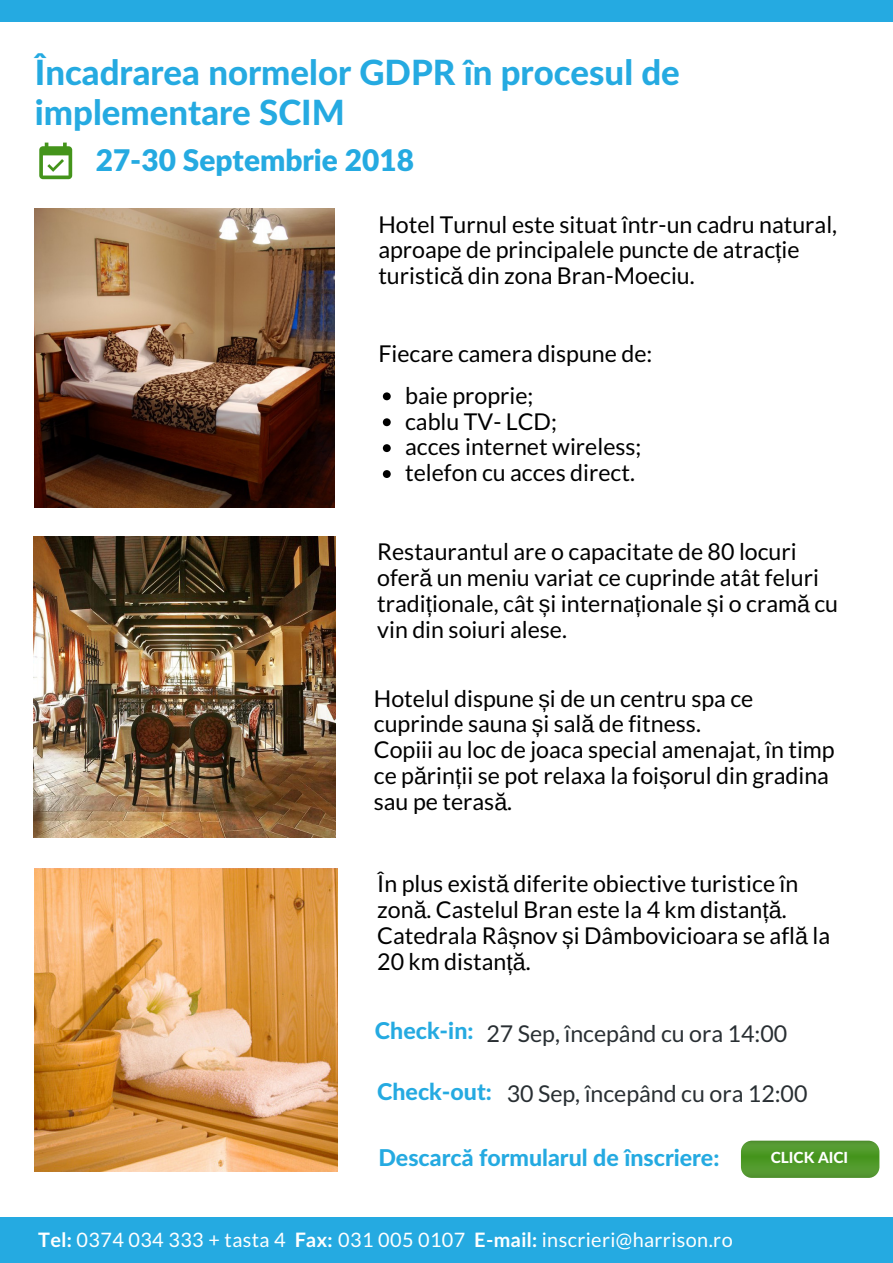
<style>
.page{position:relative;width:893px;height:1263px;background:#fff}
.page>*{position:absolute;margin:0;border:0;box-sizing:border-box;transform-origin:0 0}
.t1{font:800 34.8px/40.5px "Lato Latin";color:#25aae1}
.t2{font:900 29.85px "Lato Latin";color:#25aae1}
.t3{font:23.25px/26px "Lato";color:#000}
.t4{font:800 23.25px "Lato Latin";color:#25aae1}
.t5{font:23.25px "Lato";color:#292f33}
.t6{font:19.8px "Lato";letter-spacing:.02em;color:#fff}
.t7{font:800 15.3px "Lato Latin";color:#fff}
.s1{font-family:"Liberation Sans"}
.s2{font-weight:700}
</style>
<div class="page">
<div style="left:0;top:1217px;width:893px;height:46px;background:#25aae1"></div>
<div style="left:741px;top:1141px;width:138px;height:37px;background:#bfbfbf;border-radius:11px;opacity:.2"></div>
<div style="left:0;top:0;width:893px;height:21px;background:#25aae1"></div>
<img style="left:35px;top:208px;width:299px;height:300px">
<img style="left:34px;top:536px;width:302px;height:302px">
<img style="left:35px;top:868px;width:303px;height:303px">
<svg style="left:39px;top:143px;width:33px;height:36px"></svg>
<svg style="left:383px;top:392px;width:8px;height:8px"></svg>
<svg style="left:383px;top:418px;width:8px;height:8px"></svg>
<svg style="left:383px;top:444px;width:8px;height:8px"></svg>
<svg style="left:383px;top:470px;width:8px;height:8px"></svg>
<h1 class="t1" style="left:35px;top:51px;width:646px">Încadrarea normelor GDPR în procesul de implementare SCIM</h1>
<p class="t2" style="left:96px;top:142px;width:320px">27-30 Septembrie 2018</p>
<p class="t3" style="left:378px;top:211px;width:460px">Hotel Turnul este situat într-un cadru natural, aproape de principalele puncte de atrac<span class="s1">ț</span>ie turistic<span class="s1">ă</span> din zona Bran-Moeciu.</p>
<p class="t3" style="left:378px;top:340px;width:276px">Fiecare camera dispune de:</p>
<p class="t3" style="left:405px;top:382px;width:238px">baie proprie;<br>cablu TV- LCD;<br>acces internet wireless; telefon cu acces direct.</p>
<p class="t3" style="left:377px;top:538px;width:462px">Restaurantul are o capacitate de 80 locuri ofer<span class="s1">ă</span> un meniu variat ce cuprinde atât feluri tradi<span class="s1">ț</span>ionale, cât <span class="s1">ș</span>i interna<span class="s1">ț</span>ionale <span class="s1">ș</span>i o cram<span class="s1">ă</span> cu vin din soiuri alese.</p>
<p class="t3" style="left:374px;top:685px;width:462px">Hotelul dispune <span class="s1">ș</span>i de un centru spa ce cuprinde sauna <span class="s1">ș</span>i sal<span class="s1">ă</span> de fitness.<br>Copiii au loc de joaca special amenajat, în timp ce p<span class="s1">ă</span>rin<span class="s1">ț</span>ii se pot relaxa la foi<span class="s1">ș</span>orul din gradina sau pe teras<span class="s1">ă</span>.</p>
<p class="t3" style="left:377px;top:870px;width:454px">În plus exist<span class="s1">ă</span> diferite obiective turistice în zon<span class="s1">ă</span>. Castelul Bran este la 4 km distan<span class="s1">ță</span>.<br>Catedrala Râ<span class="s1">ș</span>nov <span class="s1">ș</span>i Dâmbovicioara se afl<span class="s1">ă</span> la 20 km distan<span class="s1">ță</span>.</p>
<p class="t4" style="left:375px;top:1016px;width:100px">Check-in:</p>
<p class="t5" style="left:486px;top:1019px;width:302px">27 Sep, începând cu ora 14:00</p>
<p class="t5" style="left:507px;top:1079px;width:302px">30 Sep, începând cu ora 12:00</p>
<p class="t4" style="left:377px;top:1077px;width:116px">Check-out:</p>
<p class="t4" style="left:378px;top:1142px;width:343px">Descarcă formularul de înscriere:</p>
<p class="t7" style="left:771px;top:1148px;width:79px">CLICK AICI</p>
<p class="t6" style="left:38px;top:1227px;width:696px"><span class="s2">Tel:</span> 0374 034 333 + tasta 4 <span class="s2">Fax:</span> 031 005 0107 <span class="s2">E-mail:</span> inscrieri@harrison.ro</p>
</div>
